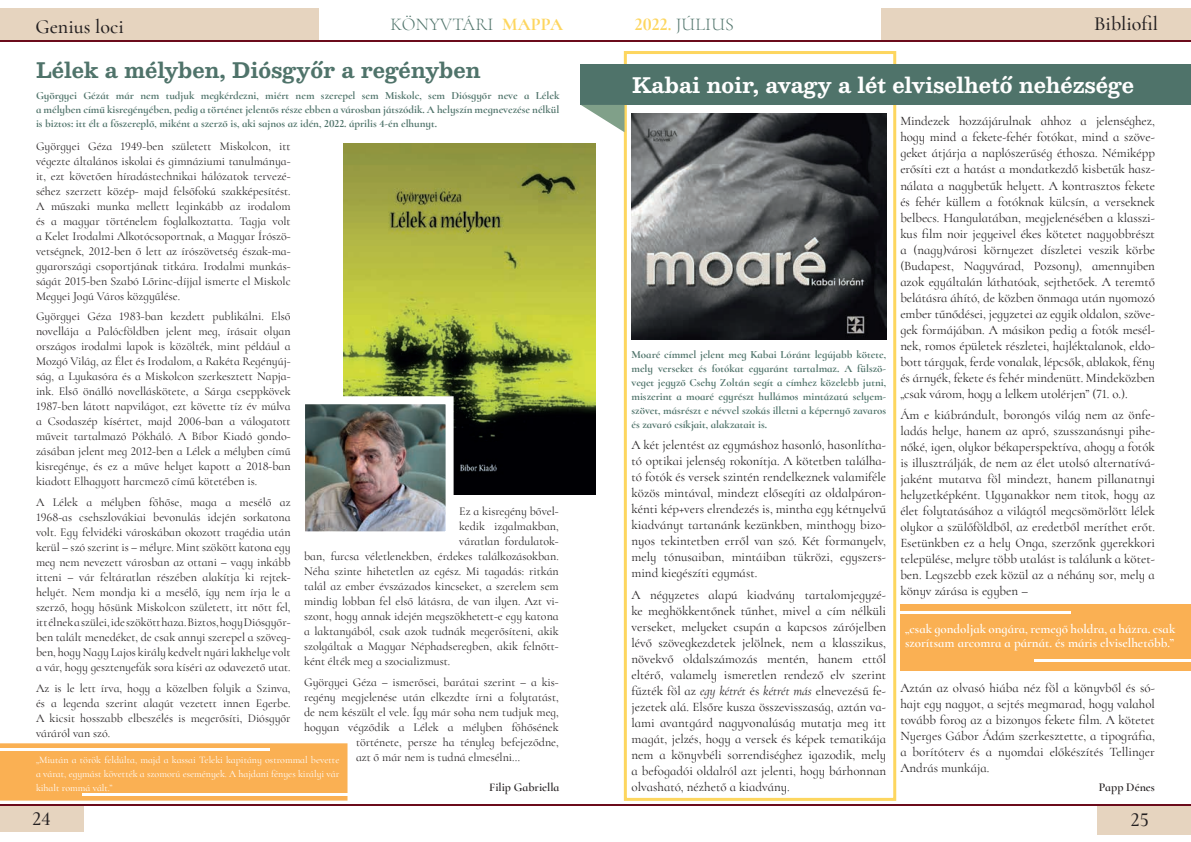
<style>
.page{position:relative;width:1191px;height:842px;background:#fff}
.page>*{position:absolute;margin:0;border:0;box-sizing:border-box;transform-origin:0 0}
.t1{font:700 21px "Besley";color:#fff}
.t2{font:700 21px "Besley";color:#4f736a}
.t3{font:500 20px "Cormorant Infant";color:#231f20}
.t4{font:300 18px "Cormorant Infant";letter-spacing:.01em;color:#4f736a}
.t5{font:13px/16px "Cormorant Infant";color:#231f20;text-align:justify}
.t6{font:600 13px/14px "Cormorant Infant";color:#fff}
.t7{font:12px/15px "Cormorant Infant";color:#231f20;text-align:justify}
.t8{font:600 12px "Cormorant Infant";color:#231f20}
.t9{font:700 11px/14px "Cormorant Infant";color:#4f736a;text-align:justify}
.t10{font:10px/14px "Cormorant Infant";color:#fff}
.s1{font-weight:700;color:#fdd65f}
.s2{font-style:italic}
</style>
<div class="page">
<div style="left:624px;top:51px;width:272px;height:750px;border:3px solid #fdd65f"></div>
<div style="left:881px;top:9px;width:310px;height:32px;background:#e6d4bf"></div>
<div style="left:0;top:8px;width:319px;height:33px;background:#e6d4bf"></div>
<hr style="left:0;top:40px;width:1191px;height:2px;background:#6b0b1b">
<div style="left:0;top:804px;width:84px;height:28px;background:#e6d4bf"></div>
<div style="left:1097px;top:805px;width:94px;height:30px;background:#e6d4bf"></div>
<hr style="left:0;top:804px;width:1191px;height:2px;background:#6b0b1b">
<div style="left:900px;top:604px;width:291px;height:66px;background:#fab053"></div>
<img style="left:631px;top:114px;width:255px;height:226px">
<div style="left:581px;top:64px;width:610px;height:41px;background:#4f736a"></div>
<svg style="left:581px;top:105px;width:43px;height:27px"></svg>
<hr style="left:900px;top:612px;width:171px;height:2px;background:#fff">
<hr style="left:1034px;top:659px;width:157px;height:2px;background:#fff">
<div style="left:0;top:743px;width:347px;height:58px;background:#fab053"></div>
<img style="left:343px;top:143px;width:252px;height:352px">
<img style="left:306px;top:405px;width:138px;height:125px">
<div style="left:297px;top:396px;width:156px;height:143px;border:8px solid #fff"></div>
<hr style="left:0;top:749px;width:270px;height:2px;background:#fff">
<hr style="left:82px;top:793px;width:265px;height:3px;background:#fff">
<h2 class="t3" style="left:35px;top:14px;width:90px">Genius loci</h2>
<h3 class="t4" style="left:390px;top:13px;width:174px">KÖNYVTÁRI <span class="s1">Mappa</span></h3>
<h3 class="t4" style="left:635px;top:13px;width:101px"><span class="s1">2022.</span> JÚLIUS</h3>
<h2 class="t3" style="left:1094px;top:12px;width:65px">Bibliofil</h2>
<h1 class="t2" style="left:36px;top:55px;width:446px">Lélek a mélyben, Diósgyőr a regényben</h1>
<p class="t9" style="left:36px;top:88px;width:525px">Györgyei Gézát már nem tudjuk megkérdezni, miért nem szerepel sem Miskolc, sem Diósgyőr neve a Lélek a mélyben című kisregényében, pedig a történet jelentős része ebben a városban játszódik. A helyszín megnevezése nélkül is biztos: itt élt a főszereplő, miként a szerző is, aki sajnos az idén, 2022. április 4-én elhunyt.</p>
<p class="t7" style="left:36px;top:138px;width:256px">Györgyei Géza 1949-ben született Miskolcon, itt végezte általános iskolai és gimnáziumi tanulmánya&shy;it, ezt követően híradástechnikai hálózatok tervezé&shy;séhez szerzett közép- majd felsőfokú szakképesítést.<br>A műszaki munka mellett leginkább az irodalom és a magyar történelem foglalkoztatta. Tagja volt a Kelet Irodalmi Alkotócsoportnak, a Magyar Írószö&shy;vetségnek, 2012-ben ő lett az írószövetség észak-ma&shy;gyarországi csoportjának titkára. Irodalmi munkás&shy;ságát 2015-ben Szabó Lőrinc-díjjal ismerte el Miskolc Megyei Jogú Város közgyűlése.</p>
<p class="t7" style="left:36px;top:309px;width:256px">Györgyei Géza 1983-ban kezdett publikálni. Első novellája a Palócföldben jelent meg, írásait olyan országos irodalmi lapok is közölték, mint például a Mozgó Világ, az Élet és Irodalom, a Rakéta Regényúj&shy;ság, a Lyukasóra és a Miskolcon szerkesztett Napja&shy;ink. Első önálló novelláskötete, a Sárga cseppkövek 1987-ben látott napvilágot, ezt követte tíz év múlva a Csodaszép kísértet, majd 2006-ban a válogatott műveit tartalmazó Pókháló. A Bíbor Kiadó gondo&shy;zásában jelent meg 2012-ben a Lélek a mélyben című kisregénye, és ez a műve helyet kapott a 2018-ban kiadott Elhagyott harcmező című kötetében is.</p>
<p class="t7" style="left:36px;top:495px;width:256px">A Lélek a mélyben főhőse, maga a mesélő az 1968-as csehszlovákiai bevonulás idején sorkatona volt. Egy felvidéki városkában okozott tragédia után kerül – szó szerint is – mélyre. Mint szökött katona egy meg nem nevezett városban az ottani – vagy inkább itteni – vár feltáratlan részében alakítja ki rejtek&shy;helyét. Nem mondja ki a mesélő, így nem írja le a szerző, hogy hősünk Miskolcon született, itt nőtt fel, itt élnek a szülei, ide szökött haza. Biztos, hogy Diósgyőr&shy;ben talált menedéket, de csak annyi szerepel a szöveg&shy;ben, hogy Nagy Lajos király kedvelt nyári lakhelye volt a vár, hogy gesztenyefák sora kíséri az odavezető utat.</p>
<p class="t7" style="left:36px;top:680px;width:256px">Az is le lett írva, hogy a közelben folyik a Szinva, és a legenda szerint alagút vezetett innen Egerbe.<br>A kicsit hosszabb elbeszélés is megerősíti, Diósgyőr váráról van szó.</p>
<h1 class="t1" style="left:632px;top:70px;width:503px">Kabai noir, avagy a lét elviselhető nehézsége</h1>
<p class="t5" style="left:900px;top:113px;width:256px">Mindezek hozzájárulnak ahhoz a jelenséghez, hogy mind a fekete-fehér fotókat, mind a szöve&shy;geket átjárja a naplószerűség éthosza. Némiképp erősíti ezt a hatást a mondatkezdő kisbetűk hasz&shy;nálata a nagybetűk helyett. A kontrasztos fekete és fehér küllem a fotóknak külcsín, a verseknek belbecs. Hangulatában, megjelenésében a klasszi&shy;kus film noir jegyeivel ékes kötetet nagyobbrészt a (nagy)városi környezet díszletei veszik körbe (Budapest, Nagyvárad, Pozsony), amennyiben azok egyáltalán láthatóak, sejthetőek. A teremtő belátásra áhító, de közben önmaga után nyomozó ember tűnődései, jegyzetei az egyik oldalon, szöve&shy;gek formájában. A másikon pedig a fotók mesél&shy;nek, romos épületek részletei, hajléktalanok, eldo&shy;bott tárgyak, ferde vonalak, lépcsők, ablakok, fény és árnyék, fekete és fehér mindenütt. Mindeközben „csak várom, hogy a lelkem utolérjen” (71. o.).</p>
<p class="t5" style="left:900px;top:407px;width:256px">Ám e kiábrándult, borongós világ nem az önfe&shy;ladás helye, hanem az apró, szusszanásnyi pihe&shy;nőké, igen, olykor békaperspektíva, ahogy a fotók is illusztrálják, de nem az élet utolsó alternatívá&shy;jaként mutatva föl mindezt, hanem pillanatnyi helyzetképként. Ugyanakkor nem titok, hogy az élet folytatásához a világtól megcsömörlött lélek olykor a szülőföldből, az eredetből meríthet erőt.<br>Esetünkben ez a hely Onga, szerzőnk gyerekkori települése, melyre több utalást is találunk a kötet&shy;ben. Legszebb ezek közül az a néhány sor, mely a könyv zárása is egyben –</p>
<p class="t9" style="left:631px;top:348px;width:256px">Moaré címmel jelent meg Kabai Lóránt legújabb kötete, mely verseket és fotókat egyaránt tartalmaz. A fülszö&shy;veget jegyző Csehy Zoltán segít a címhez közelebb jutni, miszerint a moaré egyrészt hullámos mintázatú selyem&shy;szövet, másrészt e névvel szokás illetni a képernyő zavaros és zavaró csíkjait, alakzatait is.</p>
<p class="t5" style="left:631px;top:437px;width:256px">A két jelentést az egymáshoz hasonló, hasonlítha&shy;tó optikai jelenség rokonítja. A kötetben találha&shy;tó fotók és versek szintén rendelkeznek valamiféle közös mintával, mindezt elősegíti az oldalpáron&shy;kénti kép+vers elrendezés is, mintha egy kétnyelvű kiadványt tartanánk kezünkben, minthogy bizo&shy;nyos tekintetben erről van szó. Két formanyelv, mely tónusaiban, mintáiban tükrözi, egyszers&shy;mind kiegészíti egymást.</p>
<p class="t5" style="left:631px;top:587px;width:256px">A négyzetes alapú kiadvány tartalomjegyzé&shy;ke meghökkentőnek tűnhet, mivel a cím nélküli verseket, melyeket csupán a kapcsos zárójelben lévő szövegkezdetek jelölnek, nem a klasszikus, növekvő oldalszámozás mentén, hanem ettől eltérő, valamely ismeretlen rendező elv szerint fűzték föl az <span class="s2">egy kétrét</span> és <span class="s2">kétrét más</span> elnevezésű fe&shy;jezetek alá. Elsőre kusza összevisszaság, aztán va&shy;lami avantgárd nagyvonalúság mutatja meg itt magát, jelzés, hogy a versek és képek tematikája nem a könyvbéli sorrendiséghez igazodik, mely a befogadói oldalról azt jelenti, hogy bárhonnan olvasható, nézhető a kiadvány.</p>
<p class="t7" style="left:459px;top:504px;width:101px">Ez a kisregény bővel-</p>
<p class="t7" style="left:459px;top:519px;width:101px">kedik izgalmakban,</p>
<p class="t7" style="left:459px;top:534px;width:101px">váratlan fordulatok-</p>
<p class="t7" style="left:304px;top:549px;width:256px">ban, furcsa véletlenekben, érdekes találkozásokban.</p>
<p class="t7" style="left:304px;top:564px;width:256px">Néha szinte hihetetlen az egész. Mi tagadás: ritkán</p>
<p class="t7" style="left:304px;top:579px;width:256px">talál az ember évszázados kincseket, a szerelem sem</p>
<p class="t7" style="left:304px;top:594px;width:256px">mindig lobban fel első látásra, de van ilyen. Azt vi-</p>
<p class="t7" style="left:304px;top:609px;width:256px">szont, hogy annak idején megszökhetett-e egy katona</p>
<p class="t7" style="left:304px;top:624px;width:256px">a laktanyából, csak azok tudnák megerősíteni, akik</p>
<p class="t7" style="left:304px;top:639px;width:256px">szolgáltak a Magyar Néphadseregben, akik felnőtt-</p>
<p class="t7" style="left:304px;top:654px;width:148px">ként élték meg a szocializmust.</p>
<p class="t7" style="left:304px;top:674px;width:256px;text-align:right">Györgyei Géza – ismerősei, barátai szerint – a kis&shy;regény megjelenése után elkezdte írni a folytatást, de nem készült el vele. Így már soha nem tudjuk meg, hogyan végződik a Lélek a mélyben főhősének története, persze ha tényleg befejeződne,</p>
<p class="t10" style="left:36px;top:752px;width:305px">„Miután a török feldúlta, majd a kassai Teleki kapitány ostrommal bevette</p>
<p class="t7" style="left:356px;top:749px;width:166px">azt ő már nem is tudná elmesélni…</p>
<p class="t10" style="left:36px;top:766px;width:305px">a várat, egymást követték a szomorú események. A hajdani fényes királyi vár kihalt rommá vált.”</p>
<p class="t6" style="left:905px;top:622px;width:272px">„csak gondoljak ongára, remegő holdra, a házra. csak szorítsam arcomra a párnát. és máris elviselhetőbb.”</p>
<p class="t5" style="left:900px;top:679px;width:256px">Aztán az olvasó hiába néz föl a könyvből és só&shy;hajt egy nagyot, a sejtés megmarad, hogy valahol tovább forog az a bizonyos fekete film. A kötetet Nyerges Gábor Ádám szerkesztette, a tipográfia, a borítóterv és a nyomdai előkészítés Tellinger András munkája.</p>
<p class="t8" style="left:489px;top:780px;width:72px">Filip Gabriella</p>
<p class="t8" style="left:1099px;top:780px;width:57px">Papp Dénes</p>
<h2 class="t3" style="left:32px;top:806px;width:20px">24</h2>
<h2 class="t3" style="left:1130px;top:807px;width:19px">25</h2>
</div>
